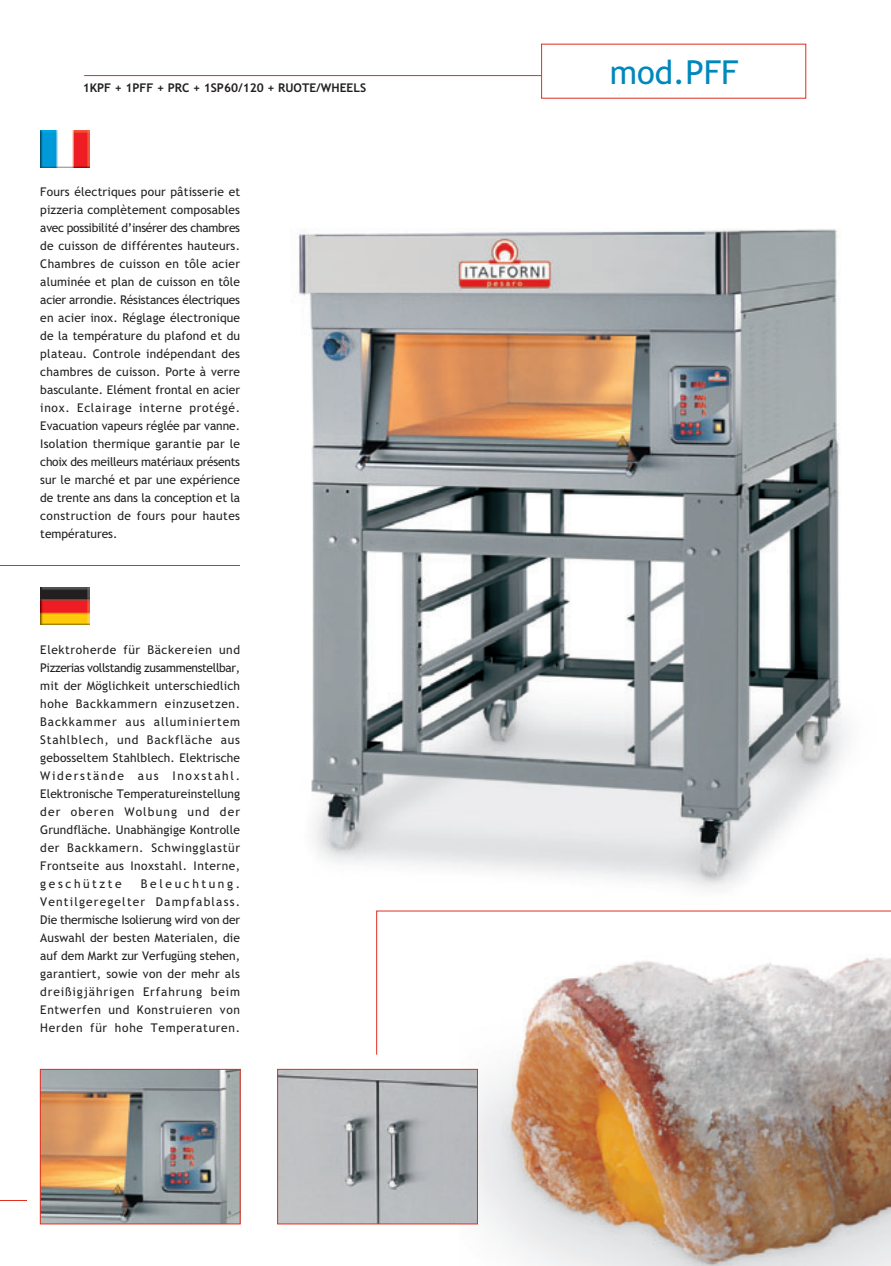
<style>
.page{position:relative;width:891px;height:1266px;background:#fff}
.page>*{position:absolute;margin:0;border:0;box-sizing:border-box;transform-origin:0 0}
.t1{font:33px "Trebuchet MS";color:#0088bc}
.t2{font:12px/18px "Trebuchet MS";letter-spacing:.04em;color:#231f20;text-align:justify}
.t3{font:700 12px "Trebuchet MS";color:#231f20}
</style>
<div class="page">
<img style="left:459px;top:1055px;width:432px;height:210px">
<img style="left:40px;top:130px;width:49px;height:38px">
<img style="left:40px;top:587px;width:49px;height:37px">
<hr style="left:84px;top:75px;width:457px;height:1px;background:#e32e20">
<hr style="left:0;top:564px;width:240px;height:1px;background:#e32e20">
<img style="left:298px;top:229px;width:550px;height:644px">
<img style="left:42px;top:1070px;width:197px;height:151px">
<div style="left:40px;top:1068px;width:201px;height:155px;border:1px solid #e32e20"></div>
<img style="left:279px;top:1070px;width:197px;height:151px">
<div style="left:277px;top:1068px;width:201px;height:155px;border:1px solid #e32e20"></div>
<svg style="left:376px;top:873px;width:515px;height:182px"></svg>
<p class="t3" style="left:83px;top:83px;width:285px">1KPF + 1PFF + PRC + 1SP60/120 + RUOTE/WHEELS</p>
<p class="t2" style="left:40px;top:184px;width:201px">Fours électriques pour pâtisserie et pizzeria complètement composables avec possibilité d’insérer des chambres de cuisson de différentes hauteurs.<br>Chambres de cuisson en tôle acier aluminée et plan de cuisson en tôle acier arrondie. Résistances électriques en acier inox. Réglage électronique de la température du plafond et du plateau. Controle indépendant des chambres de cuisson. Porte à verre basculante. Elément frontal en acier inox. Eclairage interne protégé.<br>Evacuation vapeurs réglée par vanne.<br>Isolation thermique garantie par le choix des meilleurs matériaux présents sur le marché et par une expérience de trente ans dans la conception et la construction de fours pour hautes températures.</p>
<p class="t2" style="left:40px;top:642px;width:201px">Elektroherde für Bäckereien und Pizzerias vollstandig zusammenstellbar, mit der Möglichkeit unterschiedlich hohe Backkammern einzusetzen.<br>Backkammer aus alluminiertem Stahlblech, und Backfläche aus gebosseltem Stahlblech. Elektrische Widerstände aus Inoxstahl.<br>Elektronische Temperatureinstellung der oberen Wolbung und der Grundfläche. Unabhängige Kontrolle der Backkamern. Schwingglastür Frontseite aus Inoxstahl. Interne, geschützte</p>
<p class="t2" style="left:40px;top:876px;width:201px;text-indent:101px">Beleuchtung.<br>Ventilgeregelter Dampfablass.<br>Die thermische Isolierung wird von der Auswahl der besten Materialen, die auf dem Markt zur Verfugüng stehen, garantiert, sowie von der mehr als dreißigjährigen Erfahrung beim Entwerfen und Konstruieren von Herden für hohe Temperaturen.</p>
<p class="t1" style="left:610px;top:59px;width:130px">mod.PFF</p>
</div>
